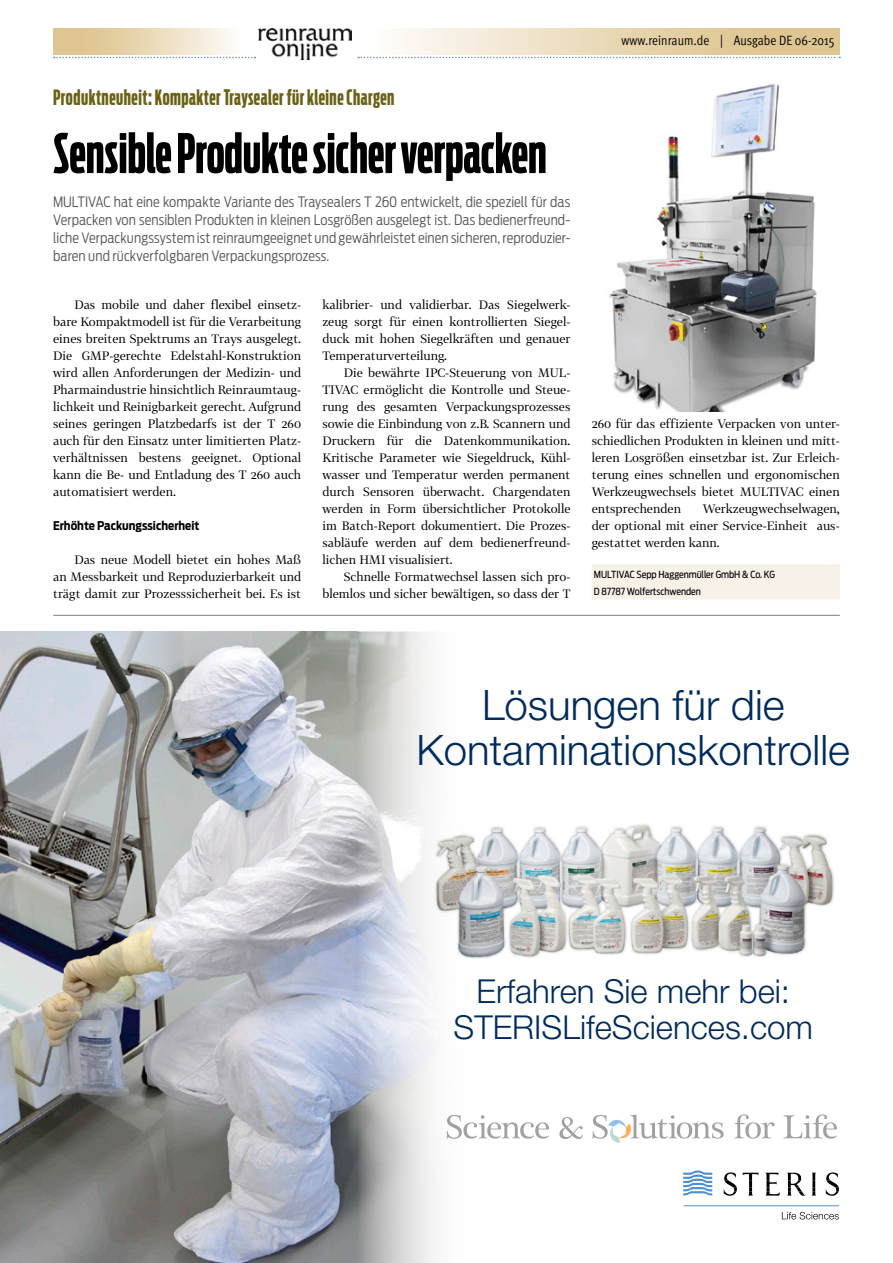
<style>
.page{position:relative;width:893px;height:1263px;background:#fff}
.page>*{position:absolute;margin:0;border:0;box-sizing:border-box;transform-origin:0 0}
.t1{font:700 54px "Antenna Comp";color:#000}
.t2{font:300 42px/45px "Helvetica Neue";color:#002b5c;text-align:center}
.t3{font:300 33px/36px "Helvetica Neue";color:#002b5c;text-align:center}
.t4{font:700 21px "Antenna Comp";letter-spacing:.025em;color:#6b6114}
.t5{font:300 14.25px/18px "Antenna Cond";letter-spacing:.005em;color:#57585b;text-align:justify}
.t6{font:13.5px "Meta OT Cond Norm";color:#000}
.t7{font:12px/17px "Tabac G2";color:#000;text-align:justify}
.t8{font:700 12px "Antenna Cond";color:#000}
.t9{font:9.75px/17px "Antenna Cond";color:#000}
</style>
<div class="page">
<svg style="left:358px;top:57px;width:482px;height:1px"></svg>
<svg style="left:54px;top:57px;width:201px;height:1px"></svg>
<img style="left:258px;top:29px;width:94px;height:31px">
<div style="left:592px;top:564px;width:248px;height:18px;background:#f7f1e7"></div>
<div style="left:592px;top:581px;width:248px;height:18px;background:#f7f1e7"></div>
<img style="left:609px;top:83px;width:208px;height:328px">
<hr style="left:53px;top:615px;width:787px;height:1px;background:#7f7f7f">
<img style="left:0;top:631px;width:54px;height:632px">
<svg style="left:54px;top:631px;width:785px;height:632px"></svg>
<h3 class="t4" style="left:53px;top:86px;width:343px">Produktneuheit: Kompakter Traysealer für kleine Chargen</h3>
<h1 class="t1" style="left:53px;top:124px;width:495px">Sensible Produkte sicher verpacken</h1>
<p class="t5" style="left:53px;top:193px;width:519px">MULTIVAC hat eine kompakte Variante des Traysealers T 260 entwickelt, die speziell für das Verpacken von sensiblen Produkten in kleinen Losgrößen ausgelegt ist. Das bedienerfreund&shy;liche Verpackungssystem ist reinraumgeeignet und gewährleistet einen sicheren, reproduzier&shy;baren und rückverfolgbaren Verpackungsprozess.</p>
<p class="t7" style="left:53px;top:296px;width:250px;text-indent:21px">Das mobile und daher flexibel einsetz&shy;bare Kompaktmodell ist für die Verarbeitung eines breiten Spektrums an Trays ausgelegt.<br>Die GMP-gerechte Edelstahl-Konstruktion wird allen Anforderungen der Medizin- und Pharmaindustrie hinsichtlich Reinraumtaug&shy;lichkeit und Reinigbarkeit gerecht. Aufgrund seines geringen Platzbedarfs ist der T 260 auch für den Einsatz unter limitierten Platz&shy;verhältnissen bestens geeignet. Optional kann die Be- und Entladung des T 260 auch automatisiert werden.</p>
<p class="t8" style="left:53px;top:519px;width:148px">Erhöhte Packungssicherheit</p>
<p class="t7" style="left:53px;top:551px;width:250px;text-indent:21px">Das neue Modell bietet ein hohes Maß an Messbarkeit und Reproduzierbarkeit und trägt damit zur Prozesssicherheit bei. Es ist</p>
<p class="t7" style="left:322px;top:296px;width:250px">kalibrier- und validierbar. Das Siegelwerk&shy;zeug sorgt für einen kontrollierten Siegel&shy;duck mit hohen Siegelkräften und genauer Temperaturverteilung.</p>
<p class="t7" style="left:322px;top:364px;width:250px;text-indent:21px">Die bewährte IPC-Steuerung von MUL-TIVAC ermöglicht die Kontrolle und Steue&shy;rung des gesamten Verpackungsprozesses sowie die Einbindung von z.B. Scannern und Druckern für die Datenkommunikation.<br>Kritische Parameter wie Siegeldruck, Kühl&shy;wasser und Temperatur werden permanent durch Sensoren überwacht. Chargendaten werden in Form übersichtlicher Protokolle im Batch-Report dokumentiert. Die Prozes&shy;sabläufe werden auf dem bedienerfreund&shy;lichen HMI visualisiert.</p>
<p class="t7" style="left:322px;top:568px;width:250px;text-align:right">Schnelle Formatwechsel lassen sich pro&shy;blemlos und sicher bewältigen, so dass der T</p>
<p class="t6" style="left:621px;top:32px;width:215px">www.reinraum.de | Ausgabe DE 06-2015</p>
<p class="t7" style="left:592px;top:415px;width:250px">260 für das effiziente Verpacken von unter&shy;schiedlichen Produkten in kleinen und mitt&shy;leren Losgrößen einsetzbar ist. Zur Erleich&shy;terung eines schnellen und ergonomischen Werkzeugwechsels bietet MULTIVAC einen entsprechenden</p>
<p class="t7" style="left:592px;top:500px;width:250px;text-indent:111px">Werkzeugwechselwagen, der optional mit einer Service-Einheit aus&shy;gestattet werden kann.</p>
<p class="t9" style="left:594px;top:566px;width:183px">MULTIVAC Sepp Haggenmüller GmbH &amp; Co. KG<br>D 87787 Wolfertschwenden</p>
<h2 class="t2" style="left:417px;top:682px;width:435px">Lösungen für die<br>Kontaminationskontrolle</h2>
<h3 class="t3" style="left:454px;top:972px;width:361px">Erfahren Sie mehr bei:<br>STERISLifeSciences.com</h3>
</div>
